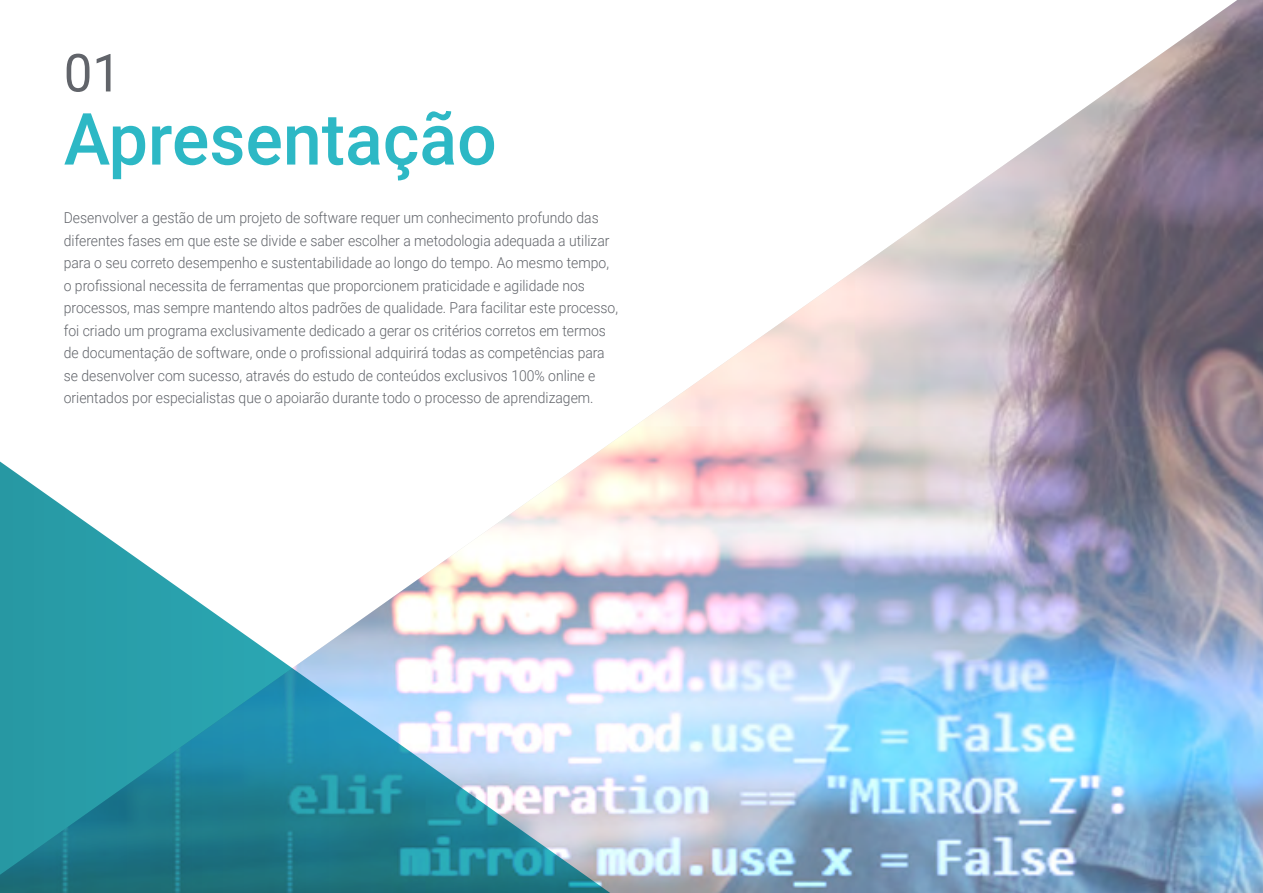
<style>
.page{position:relative;width:1263px;height:893px;background:#fff}
.page>*{position:absolute;margin:0;border:0;box-sizing:border-box;transform-origin:0 0}
.t1{font:500 72px "Roboto";color:#2db8c5}
.t2{font:52.5px "Roboto";color:#61646a}
.t3{font:300 15px/22.5px "Roboto";color:#61646a;scale:.93 1}
</style>
<div class="page">
<img style="left:607px;top:0;width:656px;height:893px">
<svg style="left:0;top:446px;width:640px;height:447px"></svg>
<h2 class="t2" style="left:64px;top:36px;width:59px">01</h2>
<h1 class="t1" style="left:64px;top:89px;width:435px">Apresentação</h1>
<p class="t3" style="left:64px;top:206px;width:597px">Desenvolver a gestão de um projeto de software requer um conhecimento profundo das diferentes fases em que este se divide e saber escolher a metodologia adequada a utilizar para o seu correto desempenho e sustentabilidade ao longo do tempo. Ao mesmo tempo, o profissional necessita de ferramentas que proporcionem praticidade e agilidade nos processos, mas sempre mantendo altos padrões de qualidade. Para facilitar este processo, foi criado um programa exclusivamente dedicado a gerar os critérios corretos em termos de documentação de software, onde o profissional adquirirá todas as competências para se desenvolver com sucesso, através do estudo de conteúdos exclusivos 100% online e orientados por especialistas que o apoiarão durante todo o processo de aprendizagem.</p>
</div>
